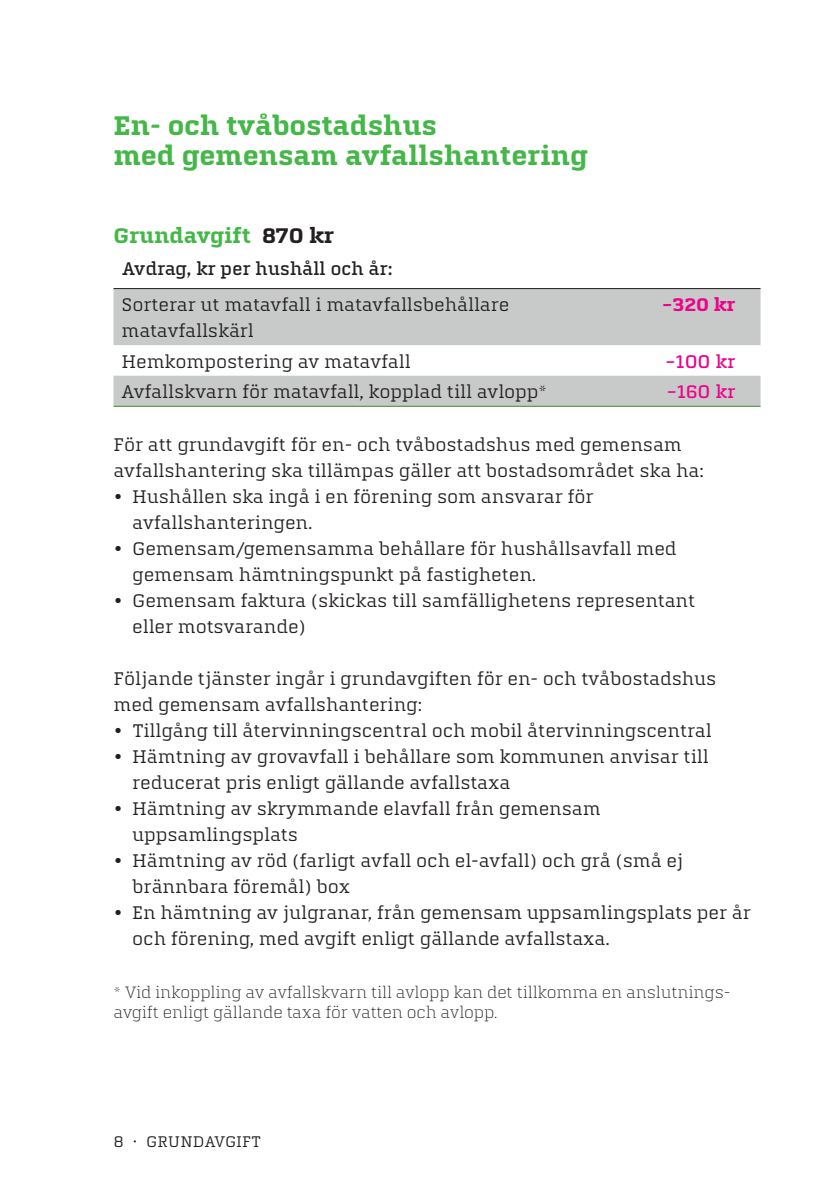
<style>
.page{position:relative;width:840px;height:1191px;background:#fff}
.page>*{position:absolute;margin:0;border:0;box-sizing:border-box;transform-origin:0 0}
.Rubrik_2{font:700 28px/30px "Quitador For Jarfalla";letter-spacing:-.01em;color:#45b749}
.Rubrik_3{font:700 22px "Quitador For Jarfalla";letter-spacing:-.01em;color:#45b749}
.Bröd_1{font:19px/26px "Quitador For Jarfalla";letter-spacing:-.01em;color:#231f20}
.Rubrik_4_tabell{font:500 19px "Quitador For Jarfalla";letter-spacing:-.02em;color:#231f20}
.Bröd_1-2{font:500 19px "Quitador For Jarfalla";letter-spacing:-.01em;color:#ed028c}
.Bröd_1-3{font:700 19px "Quitador For Jarfalla";color:#ed028c}
.Fotnot{font:300 17px/20px "Quitador For Jarfalla";letter-spacing:-.01em;color:#231f20}
.Bröd_1-4{font:16px "Quitador For Jarfalla";color:#231f20}
.s1{color:#231f20}
.s2{font-size:18px}
</style>
<div class="page">
<svg style="left:113px;top:289px;width:647px;height:117px;fill:#c8c9c9"></svg>
<hr style="left:113px;top:288px;width:516px;height:1px;background:#231f20">
<hr style="left:629px;top:288px;width:131px;height:1px;background:#231f20">
<hr style="left:113px;top:406px;width:516px;height:1px;background:#468731">
<hr style="left:629px;top:406px;width:131px;height:1px;background:#468731">
<p class="Rubrik_2" style="left:113px;top:110px;width:476px">En- och tvåbostadshus<br>med gemensam avfallshantering</p>
<p class="Rubrik_3" style="left:113px;top:223px;width:222px">Grundavgift <span class="s1">870 kr</span></p>
<p class="Rubrik_4_tabell" style="left:122px;top:258px;width:272px">Avdrag, kr per hushåll och år:</p>
<p class="Bröd_1" style="left:121px;top:292px;width:389px">Sorterar ut matavfall i matavfallsbehållare matavfallskärl</p>
<p class="Bröd_1-3" style="left:661px;top:294px;width:75px">–320 kr</p>
<p class="Bröd_1" style="left:121px;top:348px;width:290px">Hemkompostering av matavfall</p>
<p class="Bröd_1-2" style="left:665px;top:351px;width:71px">–100 kr</p>
<p class="Bröd_1" style="left:121px;top:379px;width:426px">Avfallskvarn för matavfall, kopplad till avlopp*</p>
<p class="Bröd_1-2" style="left:666px;top:382px;width:70px">–160 kr</p>
<p class="Bröd_1" style="left:113px;top:431px;width:591px">För att grundavgift för en- och tvåbostadshus med gemensam avfallshantering ska tillämpas gäller att bostadsområdet ska ha:</p>
<p class="Bröd_1" style="left:132px;top:483px;width:462px;text-indent:-19px">• Hushållen ska ingå i en förening som ansvarar för avfallshanteringen.</p>
<p class="Bröd_1" style="left:132px;top:535px;width:545px;text-indent:-19px">• Gemensam/gemensamma behållare för hushållsavfall med gemensam hämtningspunkt på fastigheten.</p>
<p class="Bröd_1" style="left:132px;top:587px;width:564px;text-indent:-19px">• Gemensam faktura (skickas till samfällighetens representant eller motsvarande)</p>
<p class="Bröd_1" style="left:113px;top:665px;width:604px">Följande tjänster ingår i grundavgiften för en- och tvåbostadshus med gemensam avfallshantering:</p>
<p class="Bröd_1" style="left:113px;top:717px;width:599px">• Tillgång till återvinningscentral och mobil återvinningscentral</p>
<p class="Bröd_1" style="left:132px;top:743px;width:577px;text-indent:-19px">• Hämtning av grovavfall i behållare som kommunen anvisar till reducerat pris enligt gällande avfallstaxa</p>
<p class="Bröd_1" style="left:132px;top:795px;width:470px;text-indent:-19px">• Hämtning av skrymmande elavfall från gemensam uppsamlingsplats</p>
<p class="Bröd_1" style="left:132px;top:847px;width:552px;text-indent:-19px">• Hämtning av röd (farligt avfall och el-avfall) och grå (små ej brännbara föremål) box</p>
<p class="Bröd_1" style="left:132px;top:899px;width:620px;text-indent:-19px">• En hämtning av julgranar, från gemensam uppsamlingsplats per år och förening, med avgift enligt gällande avfallstaxa.</p>
<p class="Fotnot" style="left:113px;top:982px;width:618px">* Vid inkoppling av avfallskvarn till avlopp kan det tillkomma en anslutnings&shy;avgift enligt gällande taxa för vatten och avlopp.</p>
<p class="Bröd_1-4" style="left:113px;top:1132px;width:149px">8 <span class="s2">·</span> GRUNDAVGIFT</p>
</div>
